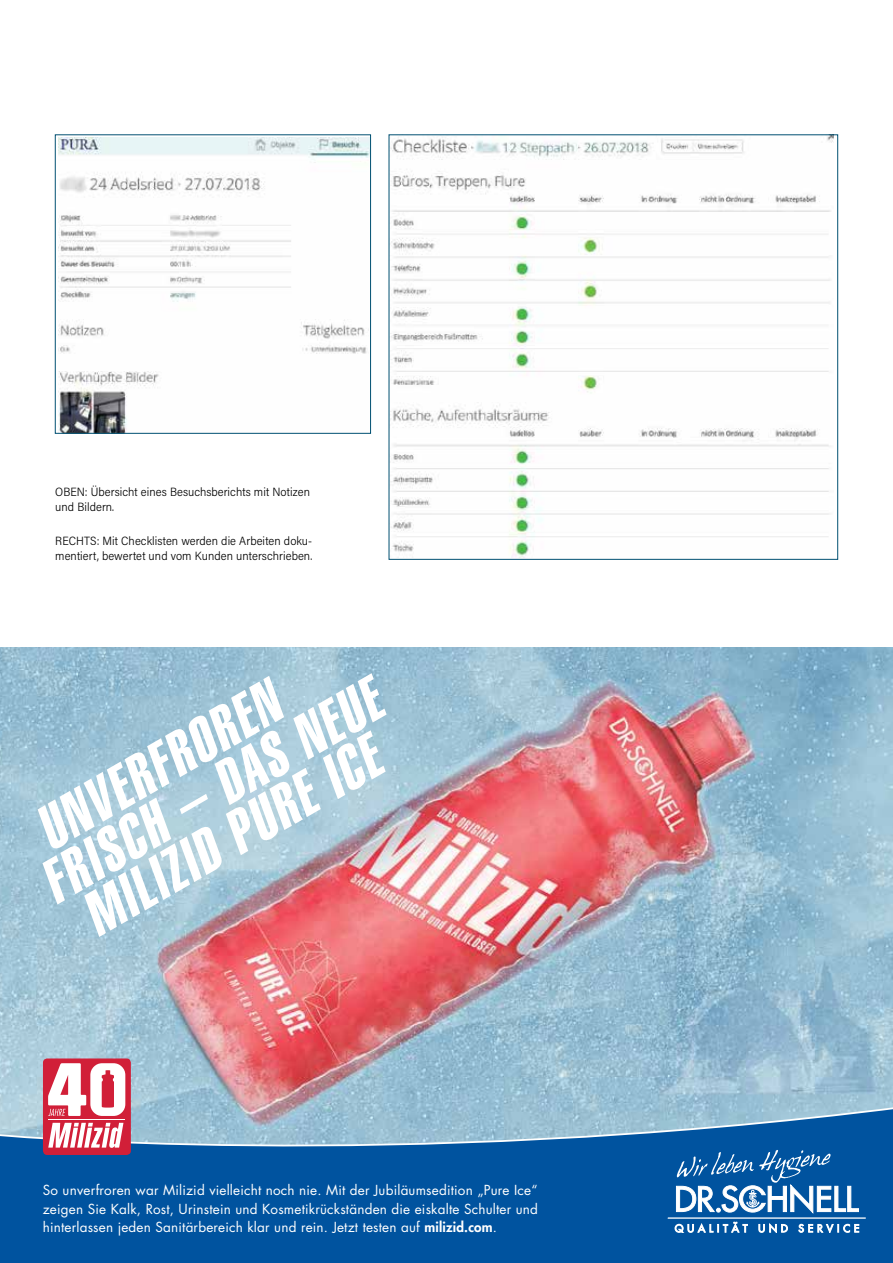
<style>
.page{position:relative;width:893px;height:1263px;background:#fff}
.page>*{position:absolute;margin:0;border:0;box-sizing:border-box;transform-origin:0 0}
.t1{font:italic 60.75px "Helvetica Extra Compressed";color:#fff}
.t2{font:13.5px/18.8px "Futura Std";letter-spacing:.015em;color:#fff;text-align:justify}
.t3{font:300 12px/15px "Acumin Pro Semi Cond";letter-spacing:.005em;color:#000}
.s1{font-weight:800}
</style>
<div class="page">
<img style="left:58px;top:138px;width:311px;height:294px">
<div style="left:55px;top:135px;width:316px;height:299px;border:1px solid #005072"></div>
<img style="left:391px;top:137px;width:442px;height:421px">
<img style="left:0;top:647px;width:893px;height:457px">
<svg style="left:0;top:1104px;width:893px;height:159px;background:#226aaa"></svg>
<div style="left:43px;top:1058px;width:88px;height:97px;background:#d11f38;border-radius:4px"></div>
<svg style="left:48px;top:1123px;width:75px;height:25px"></svg>
<svg style="left:48px;top:1063px;width:77px;height:53px"></svg>
<hr style="left:48px;top:1119px;width:77px;height:1px;background:#fff">
<hr style="left:668px;top:1217px;width:198px;height:1px;background:#fff">
<svg style="left:675px;top:1222px;width:73px;height:11px"></svg>
<svg style="left:759px;top:1224px;width:29px;height:9px"></svg>
<svg style="left:798px;top:1224px;width:61px;height:9px"></svg>
<svg style="left:676px;top:1150px;width:183px;height:64px"></svg>
<p class="t3" style="left:55px;top:484px;width:256px">Oben: Übersicht eines Besuchsberichts mit Notizen und Bildern.</p>
<p class="t3" style="left:55px;top:532px;width:258px">Rechts: M it Checklisten werden die Arbeiten doku&shy;mentiert, bewertet und vom Kunden unterschrieben.</p>
<h1 class="t1" style="left:27px;top:855px;width:383px;rotate:-30deg">FRISCH – DAS NEUE</h1>
<h1 class="t1" style="left:23px;top:801px;width:271px;rotate:-30deg">UNVERFROREN</h1>
<h1 class="t1" style="left:69px;top:887px;width:334px;rotate:-30deg">MILIZID PURE ICE</h1>
<p class="t2" style="left:43px;top:1181px;width:497px">So unverfroren war Milizid vielleicht noch nie. Mit der Jubiläumsedition „Pure Ice“ zeigen Sie Kalk, Rost, Urinstein und Kosmetikrückständen die eiskalte Schulter und hinterlassen jeden Sanitärbereich klar und rein. Jetzt testen auf <span class="s1">milizid.com</span>.</p>
</div>
